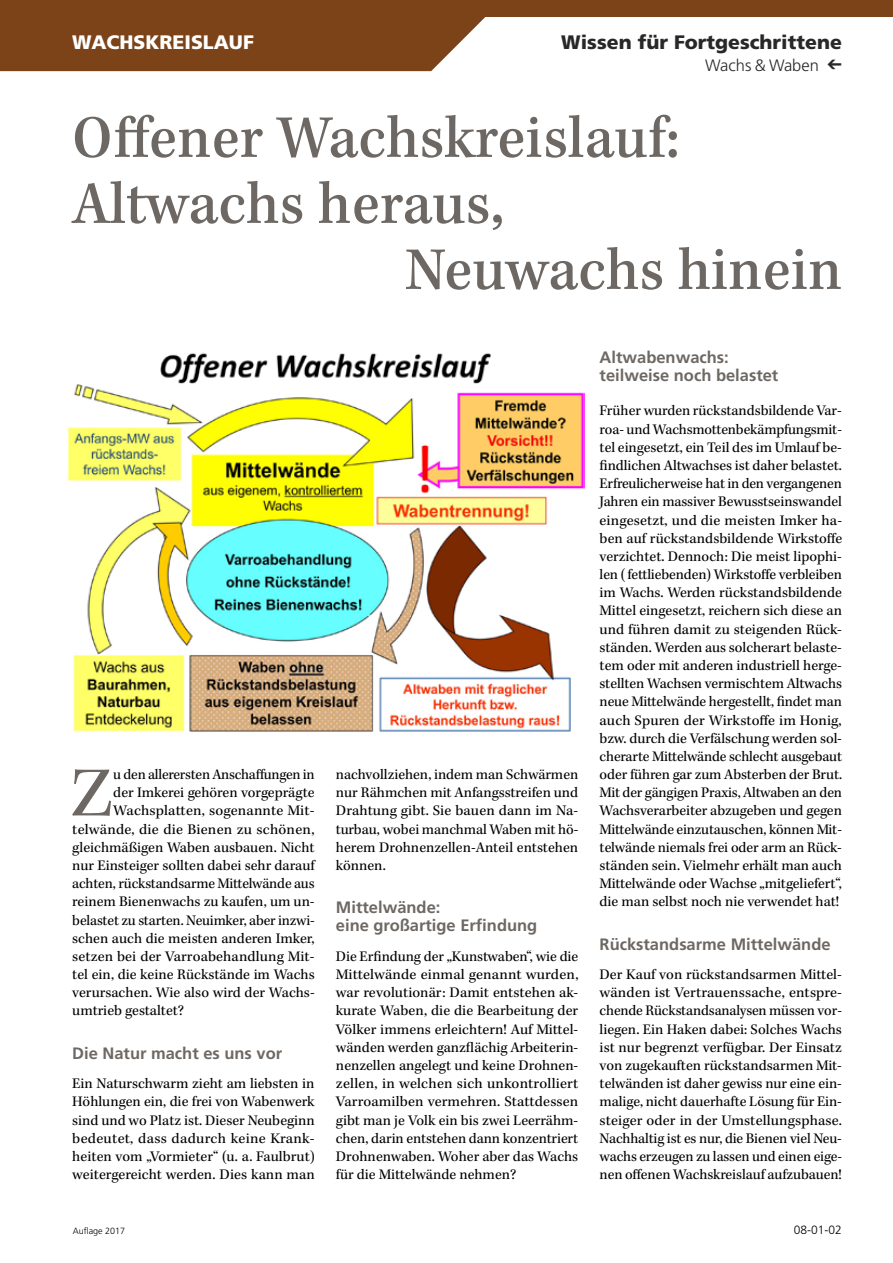
<style>
.page{position:relative;width:893px;height:1263px;background:#fff}
.page>*{position:absolute;margin:0;border:0;box-sizing:border-box;transform-origin:0 0}
.t1{font:72.3px "Kepler Std";color:#6d6863}
.t2{font:63px "Kepler Std Medium Scn Capt";color:#6d6863}
.t3{font:900 19.5px "Frutiger LT Std";color:#292829}
.t4{font:900 19.5px "Frutiger LT Std";color:#fff}
.t5{font:700 16.5px/18px "Frutiger LT Std";color:#6d6863}
.t6{font:300 16.5px "Frutiger LT Std";color:#292829}
.t7{font:15px/18.1px "Kepler Std";color:#000;text-align:justify}
.t8{font:300 12px "Frutiger LT Std";color:#000}
.t9{font:300 9px "Frutiger LT Std";color:#000}
.s1{font-family:"Carta Std";font-weight:400}
</style>
<div class="page">
<svg style="left:0;top:0;width:893px;height:71px;fill:#7c4319"></svg>
<img style="left:68px;top:353px;width:516px;height:379px">
<h3 class="t4" style="left:72px;top:30px;width:183px">Wachskreislauf</h3>
<h3 class="t3" style="left:561px;top:30px;width:282px">Wissen für Fortgeschrittene</h3>
<p class="t6" style="left:705px;top:56px;width:138px">Wachs &amp; Waben <span class="s1">←</span></p>
<h2 class="t2" style="left:72px;top:102px;width:609px">Offener Wachskreislauf:</h2>
<h2 class="t2" style="left:72px;top:168px;width:434px">Altwachs heraus,</h2>
<h2 class="t2" style="left:405px;top:234px;width:438px">Neuwachs hinein</h2>
<h1 class="t1" style="left:70px;top:752px;width:45px">Z</h1>
<p class="t7" style="left:113px;top:766px;width:203px">u den allerersten Anschaffungen in</p>
<p class="t7" style="left:113px;top:784px;width:203px">der Imkerei gehören vorgeprägte</p>
<p class="t7" style="left:113px;top:802px;width:203px">Wachsplatten, sogenannte Mit-</p>
<p class="t7" style="left:72px;top:820px;width:244px">telwände, die die Bienen zu schönen,</p>
<p class="t7" style="left:72px;top:839px;width:244px">gleichmäßigen Waben ausbauen. Nicht</p>
<p class="t7" style="left:72px;top:857px;width:244px">nur Einsteiger sollten dabei sehr darauf</p>
<p class="t7" style="left:72px;top:875px;width:244px">achten, rückstandsarme Mittelwände aus</p>
<p class="t7" style="left:72px;top:893px;width:244px">reinem Bienenwachs zu kaufen, um un-</p>
<p class="t7" style="left:72px;top:911px;width:244px">belastet zu starten. Neuimker, aber inzwi-</p>
<p class="t7" style="left:72px;top:929px;width:244px">schen auch die meisten anderen Imker,</p>
<p class="t7" style="left:72px;top:948px;width:244px">setzen bei der Varroabehandlung Mit-</p>
<p class="t7" style="left:72px;top:966px;width:244px">tel ein, die keine Rückstände im Wachs</p>
<p class="t7" style="left:72px;top:984px;width:244px">verursachen. Wie also wird der Wachs-</p>
<p class="t7" style="left:72px;top:1002px;width:113px">umtrieb gestaltet?</p>
<p class="t5" style="left:72px;top:1044px;width:211px">Die Natur macht es uns vor</p>
<p class="t7" style="left:72px;top:1075px;width:244px">Ein Naturschwarm zieht am liebsten in Höhlungen ein, die frei von Wabenwerk sind und wo Platz ist. Dieser Neubeginn bedeutet, dass dadurch keine Krank&shy;heiten vom „Vormieter“ (u. a. Faulbrut) weitergereicht werden. Dies kann man</p>
<p class="t7" style="left:336px;top:766px;width:244px">nachvollziehen, indem man Schwärmen nur Rähmchen mit Anfangsstreifen und Drahtung gibt. Sie bauen dann im Na&shy;turbau, wobei manchmal Waben mit hö&shy;herem Drohnenzellen-Anteil entstehen können.</p>
<p class="t5" style="left:336px;top:899px;width:203px">Mittelwände:<br>eine großartige Erfindung</p>
<p class="t7" style="left:336px;top:948px;width:244px">Die Erfindung der „Kunstwaben“, wie die Mittelwände einmal genannt wurden, war revolutionär: Damit entstehen ak&shy;kurate Waben, die die Bearbeitung der Völker immens erleichtern! Auf Mittel&shy;wänden werden ganzflächig Arbeiterin&shy;nenzellen angelegt und keine Drohnen&shy;zellen, in welchen sich unkontrolliert Varroamilben vermehren. Stattdessen gibt man je Volk ein bis zwei Leerrähm&shy;chen, darin entstehen dann konzentriert Drohnenwaben. Woher aber das Wachs für die Mittelwände nehmen?</p>
<p class="t5" style="left:600px;top:349px;width:180px">Altwabenwachs: teilweise noch belastet</p>
<p class="t7" style="left:600px;top:402px;width:244px">Früher wurden rückstandsbildende Var&shy;roa- und Wachsmottenbekämpfungsmit&shy;tel eingesetzt, ein Teil des im Umlauf be&shy;findlichen Altwachses ist daher belastet.<br>Erfreulicherweise hat in den vergangenen Jahren ein massiver Bewusstseinswandel eingesetzt, und die meisten Imker ha&shy;ben auf rückstandsbildende Wirkstoffe verzichtet. Dennoch: Die meist lipophi&shy;len ( fettliebenden) Wirkstoffe verbleiben im Wachs. Werden rückstandsbildende Mittel eingesetzt, reichern sich diese an und führen damit zu steigenden Rück&shy;ständen. Werden aus solcherart belaste&shy;tem oder mit anderen industriell herge&shy;stellten Wachsen vermischtem Altwachs neue Mittelwände hergestellt, findet man auch Spuren der Wirkstoffe im Honig, bzw. durch die Verfälschung werden sol&shy;cherarte Mittelwände schlecht ausgebaut oder führen gar zum Absterben der Brut.<br>Mit der gängigen Praxis, Altwaben an den Wachsverarbeiter abzugeben und gegen Mittelwände einzutauschen, können Mit&shy;telwände niemals frei oder arm an Rück&shy;ständen sein. Vielmehr erhält man auch Mittelwände oder Wachse „mitgeliefert“, die man selbst noch nie verwendet hat!</p>
<p class="t5" style="left:600px;top:935px;width:233px">Rückstandsarme Mittelwände</p>
<p class="t7" style="left:600px;top:966px;width:244px">Der Kauf von rückstandsarmen Mittel&shy;wänden ist Vertrauenssache, entspre&shy;chende Rückstandsanalysen müssen vor&shy;liegen. Ein Haken dabei: Solches Wachs ist nur begrenzt verfügbar. Der Einsatz von zugekauften rückstandsarmen Mit&shy;telwänden ist daher gewiss nur eine ein&shy;malige, nicht dauerhafte Lösung für Ein&shy;steiger oder in der Umstellungsphase.<br>Nachhaltig ist es nur, die Bienen viel Neu&shy;wachs erzeugen zu lassen und einen eige&shy;nen offenen Wachskreislauf aufzubauen!</p>
<p class="t9" style="left:73px;top:1225px;width:54px">Auflage 2017</p>
<p class="t8" style="left:794px;top:1223px;width:50px">08-01-02</p>
</div>
